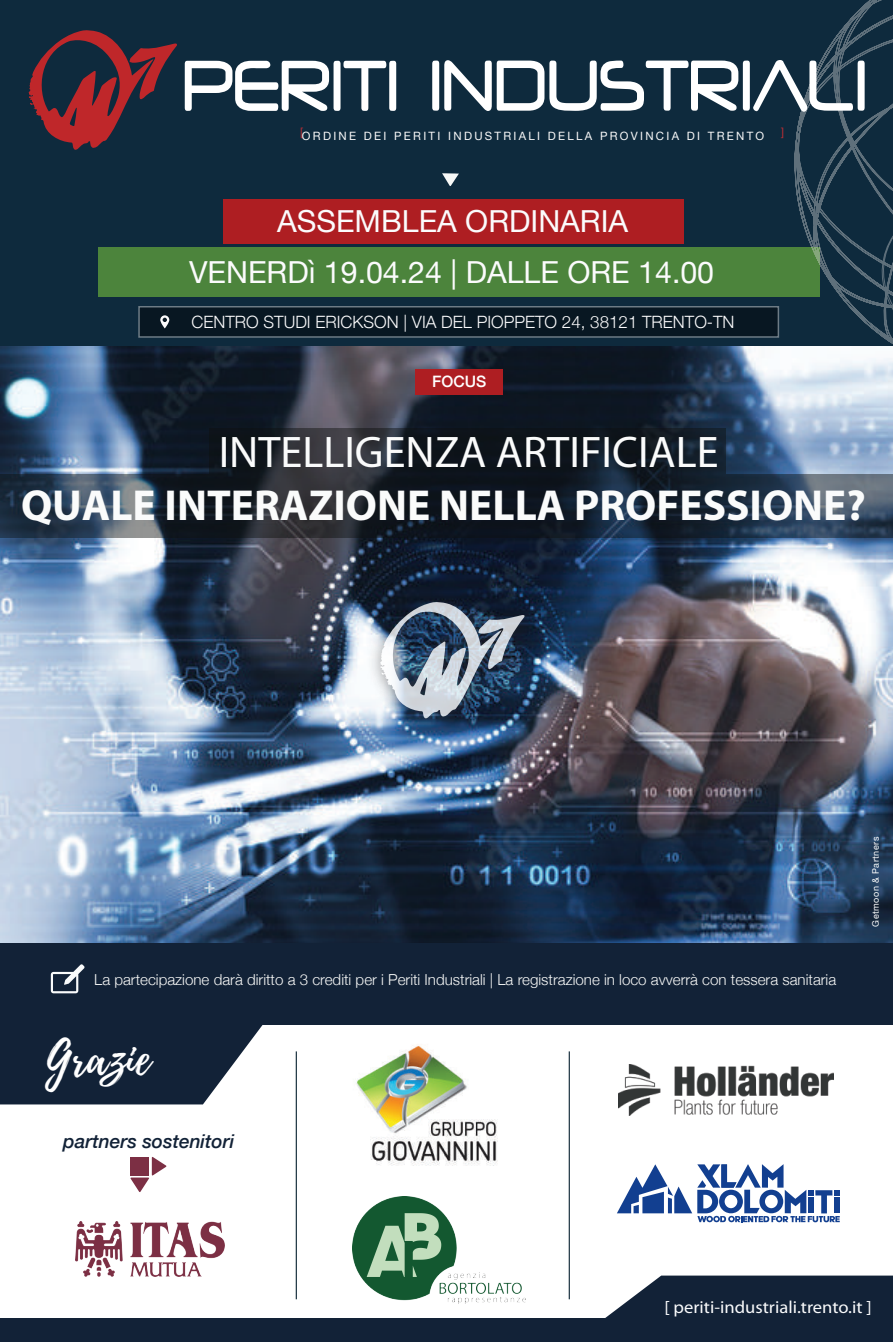
<style>
.page{position:relative;width:893px;height:1342px;background:#fff}
.page>*{position:absolute;margin:0;border:0;box-sizing:border-box;transform-origin:0 0}
.t1{font:46.95px "Playlist Script";color:#fff}
.t2{font:44.4px "Myriad Pro";color:#fafbfb}
.t3{font:700 43.5px "Myriad Pro";color:#fafbfb}
.t4{font:30.3px "Helvetica Neue";color:#fbfbfc}
.t5{font:italic 500 19.05px "Helvetica Neue";color:#122237}
.t6{font:17.55px "Myriad Pro";color:#f9fafb;scale:1.06 1}
.t7{font:300 16.95px "Helvetica Neue";color:#fbfbfc}
.t8{font:500 15.75px "Helvetica Neue";color:#fff}
.t9{font:300 15.15px "Helvetica Neue";color:#f7f8f7}
.t10{font:11.4px "Helvetica Neue";letter-spacing:.2em;color:#f9f9f9}
.t11{font:11.4px "Helvetica Neue";color:#c22d34}
.t12{font:9px "Helvetica Neue";letter-spacing:.05em;color:#fdfefe}
</style>
<div class="page">
<div style="left:0;top:0;width:893px;height:475px;background:#0e2a3d"></div>
<div style="left:98px;top:247px;width:721px;height:50px;background:#4c843c"></div>
<div style="left:224px;top:200px;width:460px;height:44px;background:#ae1e22"></div>
<img style="left:0;top:346px;width:893px;height:597px">
<img style="left:359px;top:581px;width:190px;height:161px">
<img style="left:380px;top:601px;width:146px;height:118px">
<hr style="left:296px;top:1051px;width:1px;height:248px;background:#0a2332">
<hr style="left:569px;top:1051px;width:1px;height:248px;background:#0a2332">
<img style="left:618px;top:1064px;width:215px;height:51px">
<img style="left:356px;top:1045px;width:142px;height:121px">
<div style="left:0;top:1318px;width:893px;height:23px;background:#122237"></div>
<svg style="left:605px;top:1275px;width:288px;height:43px;background:#2c3b4d"></svg>
<div style="left:0;top:943px;width:893px;height:82px;background:#122237"></div>
<svg style="left:0;top:1025px;width:263px;height:79px;background:#2d3b4d"></svg>
<svg style="left:130px;top:1157px;width:37px;height:35px"></svg>
<img style="left:353px;top:1196px;width:172px;height:107px">
<div style="left:415px;top:369px;width:88px;height:25px;background:#ae1e22"></div>
<div style="left:139px;top:307px;width:639px;height:30px;background:#081722"></div>
<svg style="left:160px;top:315px;width:9px;height:13px"></svg>
<svg style="left:51px;top:964px;width:34px;height:29px"></svg>
<svg style="left:1px;top:474px;width:892px;height:64px;background:#24303d"></svg>
<svg style="left:209px;top:428px;width:517px;height:46px;background:#181e27"></svg>
<img style="left:75px;top:1221px;width:150px;height:55px">
<svg style="left:29px;top:30px;width:148px;height:120px"></svg>
<svg style="left:185px;top:61px;width:211px;height:50px"></svg>
<svg style="left:432px;top:0;width:461px;height:378px"></svg>
<svg style="left:617px;top:1164px;width:223px;height:58px"></svg>
<p class="t10" style="left:300px;top:128px;width:466px"><sup>[</sup>ORDINE DEI PERITI INDUSTRIALI DELLA PROVINCIA DI TRENTO</p>
<p class="t11" style="left:781px;top:124px;width:4px">]</p>
<h3 class="t4" style="left:277px;top:199px;width:353px">ASSEMBLEA ORDINARIA</h3>
<h3 class="t4" style="left:189px;top:250px;width:527px">VENERDì 19.04.24 | DALLE ORE 14.00</h3>
<p class="t7" style="left:192px;top:308px;width:544px">CENTRO STUDI ERICKSON | VIA DEL PIOPPETO 24, 38121 TRENTO-TN</p>
<p class="t8" style="left:432px;top:369px;width:56px">FOCUS</p>
<h2 class="t2" style="left:219px;top:424px;width:501px">INTELLIGENZA ARTIFICIALE</h2>
<h3 class="t3" style="left:21px;top:476px;width:846px">QUALE INTERAZIONE NELLA PROFESSIONE?</h3>
<p class="t9" style="left:94px;top:966px;width:744px">La partecipazione darà diritto a 3 crediti per i Periti Industriali | La registrazione in loco avverrà con tessera sanitaria</p>
<h1 class="t1" style="left:45px;top:1025px;width:107px">Grazie</h1>
<p class="t5" style="left:63px;top:1125px;width:173px">partners sostenitori</p>
<p class="t12" style="left:869px;top:926px;width:91px;rotate:-90deg">Getmoon &amp; Partners</p>
<p class="t6" style="left:664px;top:1296px;width:197px">[ periti-industriali.trento.it ]</p>
</div>
